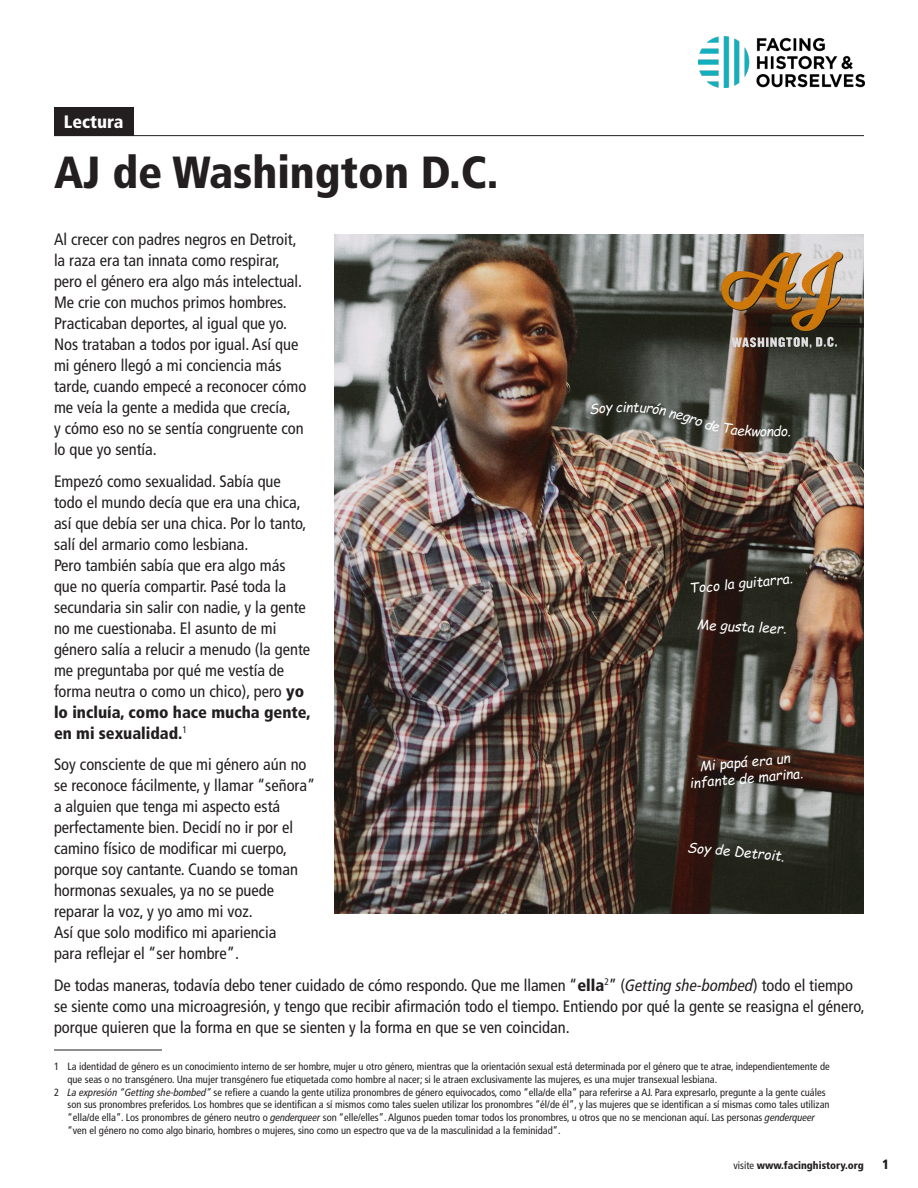
<style>
.page{position:relative;width:918px;height:1188px;background:#fff}
.page>*{position:absolute;margin:0;border:0;box-sizing:border-box;transform-origin:0 0}
.A_head{font:900 condensed 45px "Frutiger";color:#231f20}
.B_head{font:900 condensed 18px "Frutiger";color:#fff}
.Text1{font:condensed 16.5px/21px "Frutiger";color:#231f20}
.t1{font:italic 13.5px/16.2px "Comic Sans MS";color:#fff;text-align:center}
.text_1_bold{font:900 condensed 13.5px "Frutiger";color:#231f20}
.footnote{font:condensed 10.5px/12.8px "Frutiger";color:#231f20}
.t2{font:900 condensed 10.5px "Frutiger";color:#231f20}
.s1{font-weight:900}
.s2{font-family:"Frutiger LT 58 Cn It";font-stretch:normal}
.s3{font-family:"Frutiger LT Pro";font-style:italic}
.s4{font-weight:400}
</style>
<div class="page">
<hr style="left:54px;top:135px;width:810px;height:1px;background:#231f20">
<div style="left:54px;top:107px;width:80px;height:29px;background:#231f20"></div>
<hr style="left:54px;top:1050px;width:108px;height:1px;background:#231f20">
<img style="left:334px;top:234px;width:530px;height:680px">
<img style="left:698px;top:37px;width:166px;height:50px">
<svg style="left:590px;top:402px;width:37px;height:14px"></svg>
<svg style="left:634px;top:402px;width:133px;height:35px;background:#60594f"></svg>
<svg style="left:774px;top:425px;width:16px;height:11px"></svg>
<p class="B_head" style="left:64px;top:111px;width:61px">Lectura</p>
<p class="A_head" style="left:54px;top:146px;width:446px">AJ de Washington D.C.</p>
<p class="Text1" style="left:54px;top:229px;width:254px">Al crecer con padres negros en Detroit, la raza era tan innata como respirar, pero el género era algo más intelectual.<br>Me crie con muchos primos hombres.<br>Practicaban deportes, al igual que yo.<br>Nos trataban a todos por igual. Así que mi género llegó a mi conciencia más tarde, cuando empecé a reconocer cómo me veía la gente a medida que crecía,<br>y cómo eso no se sentía congruente con lo que yo sentía.</p>
<p class="Text1" style="left:54px;top:471px;width:258px">Empezó como sexualidad. Sabía que todo el mundo decía que era una chica, así que debía ser una chica. Por lo tanto, salí del armario como lesbiana.<br>Pero también sabía que era algo más que no quería compartir. Pasé toda la secundaria sin salir con nadie, y la gente no me cuestionaba. El asunto de mi género salía a relucir a menudo (la gente me preguntaba por qué me vestía de forma neutra o como un chico), pero <span class="s1">yo lo incluía, como hace mucha gente, en mi sexualidad.</span><sup>1</sup></p>
<p class="Text1" style="left:54px;top:754px;width:263px">Soy consciente de que mi género aún no se reconoce fácilmente, y llamar “señora” a alguien que tenga mi aspecto está perfectamente bien. Decidí no ir por el camino físico de modificar mi cuerpo, porque soy cantante. Cuando se toman hormonas sexuales, ya no se puede reparar la voz, y yo amo mi voz.<br>Así que solo modifico mi apariencia<br>para reflejar el “ser hombre”.</p>
<p class="Text1" style="left:54px;top:975px;width:812px">De todas maneras, todavía debo tener cuidado de cómo respondo. Que me llamen “<span class="s1">ella</span><sup>2</sup>” (<span class="s2">Getting she-bombed</span>) todo el tiempo se siente como una microagresión, y tengo que recibir afirmación todo el tiempo. Entiendo por qué la gente se reasigna el género, porque quieren que la forma en que se sienten y la forma en que se ven coincidan.</p>
<p class="footnote" style="left:68px;top:1060px;width:764px;text-indent:-14px">1 La identidad de género es un conocimiento interno de ser hombre, mujer u otro género, mientras que la orientación sexual está determinada por el género que te atrae, independientemente de que seas o no transgénero. Una mujer transgénero fue etiquetada como hombre al nacer; si le atraen exclusivamente las mujeres, es una mujer transexual lesbiana.</p>
<p class="footnote" style="left:68px;top:1086px;width:764px;text-indent:-14px">2 <span class="s3">La expresión “Getting she-bombed”</span> se refiere a cuando la gente utiliza pronombres de género equivocados, como “ella/de ella” para referirse a AJ. Para expresarlo, pregunte a la gente cuáles son sus pronombres preferidos. Los hombres que se identifican a sí mismos como tales suelen utilizar los pronombres “él/de él”, y las mujeres que se identifican a sí mismas como tales utilizan “ella/de ella”. Los pronombres de género neutro o <span class="s2">genderqueer</span> son “elle/elles”. Algunos pueden tomar todos los pronombres, u otros que no se mencionan aquí. Las personas <span class="s2">genderqueer </span>“ven el género no como algo binario, hombres o mujeres, sino como un espectro que va de la masculinidad a la feminidad”.</p>
<p class="t1" style="left:626px;top:398px;width:9px">n</p>
<p class="t1" style="left:766px;top:423px;width:9px">n</p>
<p class="t1" style="left:689px;top:579px;width:105px;rotate:-5deg">Toco la guitarra.</p>
<p class="t1" style="left:698px;top:615px;width:91px;rotate:3deg">Me gusta leer.</p>
<p class="t1" style="left:687px;top:758px;width:115px;rotate:-5deg">Mi papá era un infante de marina.</p>
<p class="t1" style="left:688px;top:839px;width:99px;rotate:5deg">Soy de Detroit.</p>
<p class="t2" style="left:733px;top:1159px;width:132px"><span class="s4">visite</span> www.facinghistory.org</p>
<p class="text_1_bold" style="left:882px;top:1156px;width:9px">1</p>
</div>
